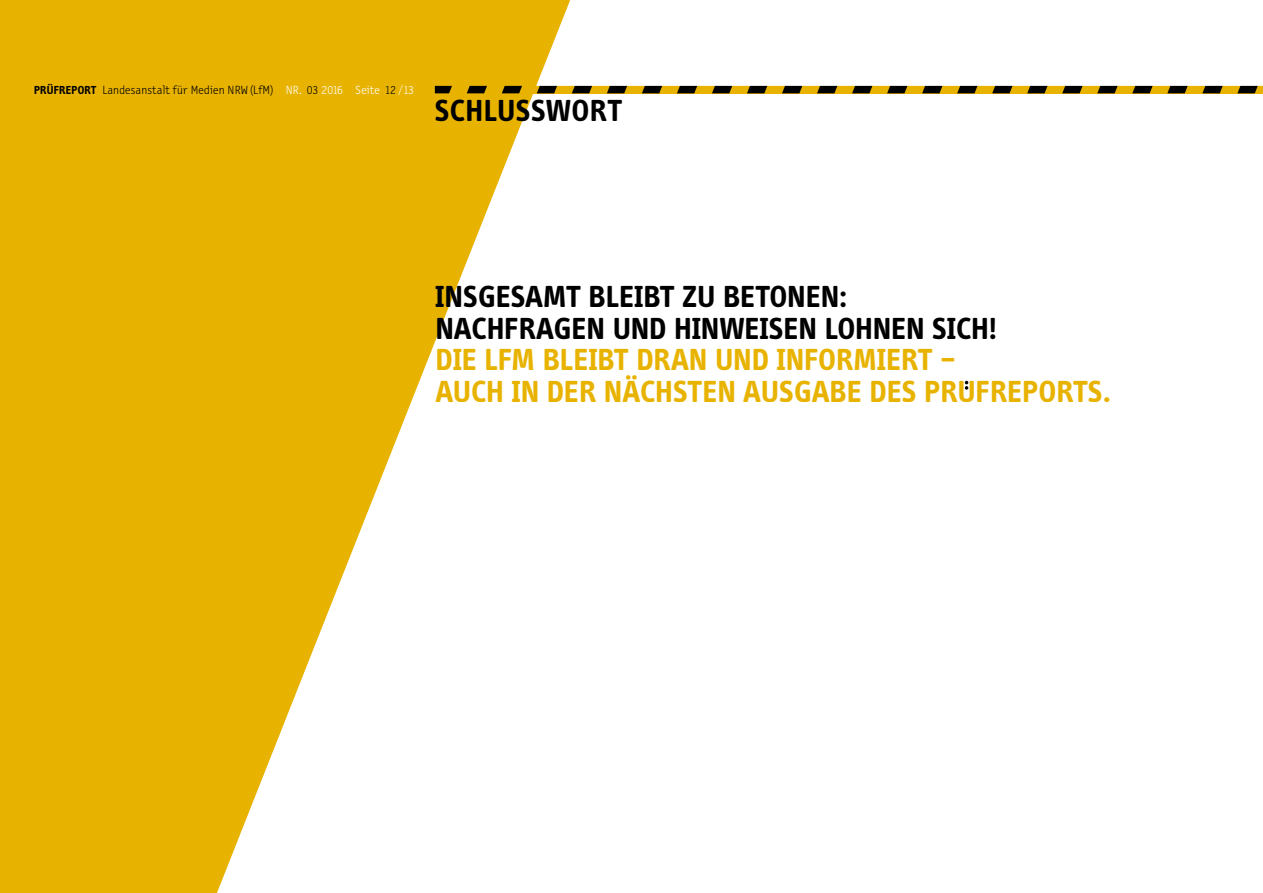
<style>
.page{position:relative;width:1263px;height:893px;background:#fff}
.page>*{position:absolute;margin:0;border:0;box-sizing:border-box;transform-origin:0 0}
._021_Head{font:700 31.5px/31.5px "Info Disp";letter-spacing:.015em;color:#000}
.t1{font:700 31.5px/31.5px "Info Disp";letter-spacing:.015em;color:#e8b300}
.t2{font:300 12px "Letter Gothic Text OT";letter-spacing:.015em;color:#000}
.s1{font-family:"Info Disp";font-weight:700}
.s2{color:#fff}
</style>
<div class="page">
<svg style="left:0;top:0;width:570px;height:893px;fill:#e8b300"></svg>
<svg style="left:965px;top:381px;width:3px;height:9px"></svg>
<svg style="left:435px;top:86px;width:828px;height:7px;background:#735900"></svg>
<p class="t2" style="left:34px;top:83px;width:381px"><span class="s1">PRÜFREPORT</span> Landesanstalt für Medien NRW (LfM) <span class="s2">NR.</span> 03 <span class="s2">2016 Seite</span> 12 <span class="s2">/ 13</span></p>
<p class="_021_Head" style="left:435px;top:95px;width:188px">SCHLUSSWORT</p>
<p class="_021_Head" style="left:435px;top:281px;width:563px">INSGESAMT BLEIBT ZU BETONEN:<br>NACHFRAGEN UND HINWEISEN LOHNEN SICH!</p>
<p class="t1" style="left:436px;top:344px;width:676px">DIE LFM BLEIBT DRAN UND INFORMIERT –<br>AUCH IN DER NÄCHSTEN AUSGABE DES PRUFREPORTS.</p>
</div>
